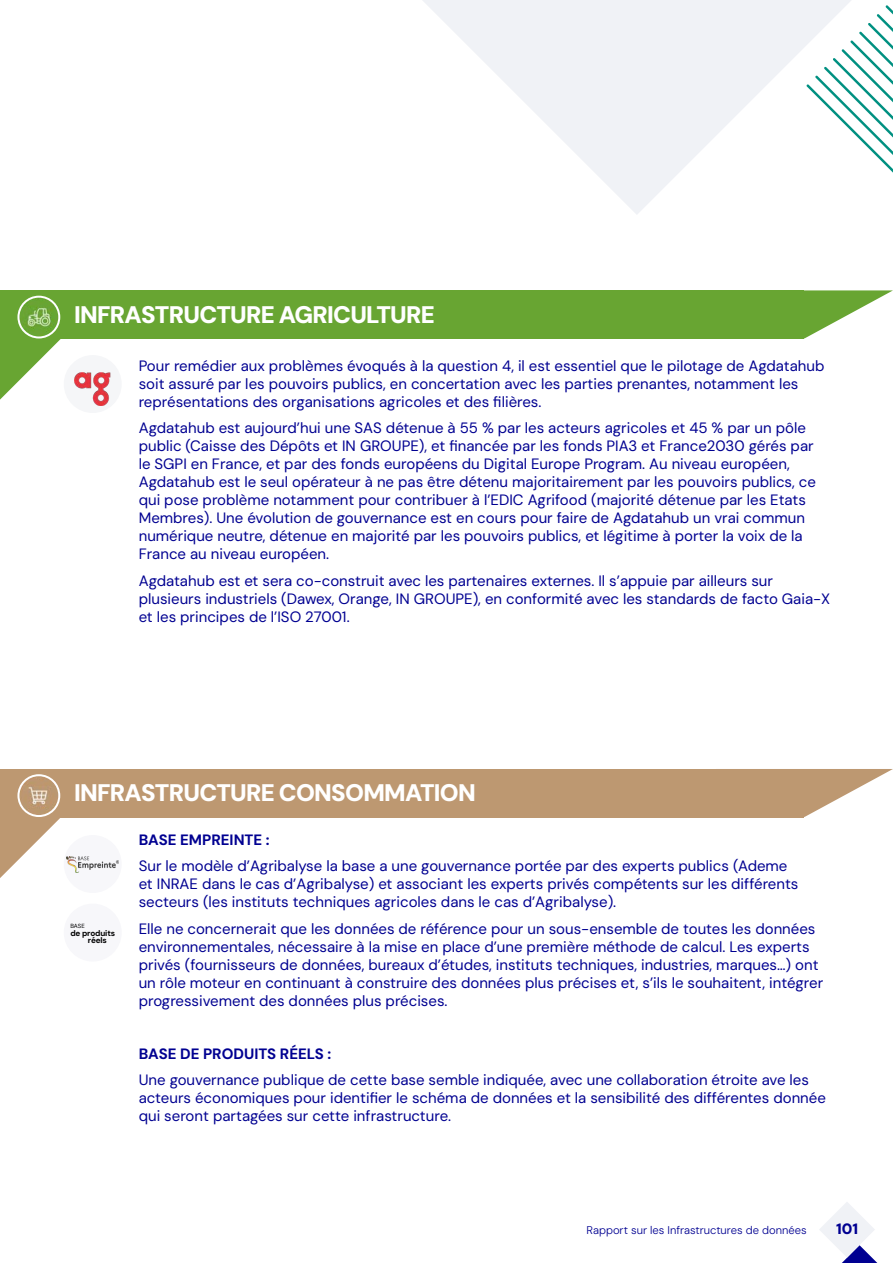
<style>
.page{position:relative;width:893px;height:1263px;background:#fff}
.page>*{position:absolute;margin:0;border:0;box-sizing:border-box;transform-origin:0 0}
.t1{font:900 24px "DM Sans 18 pt";letter-spacing:-.03em;color:#fff}
.t2{font:15px/18px "DM Sans";color:#000091}
.t3{font:700 15px "DM Sans";color:#000091}
.t4{font:900 15px "DM Sans";color:#000091}
.t5{font:300 11.25px "DM Sans";color:#000091}
.t6{font:700 8.1px/7.9px "DM Sans";letter-spacing:-.02em;color:#000}
.t7{font:6px "DM Sans";color:#000}
</style>
<div class="page">
<svg style="left:0;top:338px;width:75px;height:62px"></svg>
<div style="left:0;top:290px;width:804px;height:48px;background:#68a532"></div>
<svg style="left:804px;top:290px;width:89px;height:48px"></svg>
<img style="left:18px;top:297px;width:41px;height:40px;border-radius:20px">
<div style="left:17px;top:296px;width:43px;height:42px;border:2px solid #fff;border-radius:50%"></div>
<svg style="left:0;top:817px;width:75px;height:61px"></svg>
<div style="left:0;top:769px;width:804px;height:48px;background:#bd9871"></div>
<svg style="left:804px;top:769px;width:89px;height:48px"></svg>
<img style="left:18px;top:775px;width:41px;height:41px;border-radius:20px">
<div style="left:17px;top:774px;width:43px;height:43px;border:2px solid #fff;border-radius:50%"></div>
<svg style="left:423px;top:0;width:428px;height:214px;fill:#f0f2f6"></svg>
<svg style="left:806px;top:5px;width:87px;height:187px"></svg>
<div style="left:64px;top:355px;width:58px;height:58px;background:#f5f6f8;border-radius:50%"></div>
<img style="left:74px;top:372px;width:37px;height:33px">
<div style="left:64px;top:835px;width:58px;height:58px;background:#f7f7fa;border-radius:50%"></div>
<img style="left:67px;top:856px;width:52px;height:16px">
<div style="left:64px;top:904px;width:58px;height:57px;background:#f7f7fa;border-radius:50%"></div>
<svg style="left:819px;top:1202px;width:59px;height:61px"></svg>
<h1 class="t1" style="left:74px;top:299px;width:362px">INFRASTRUCTURE AGRICULTURE</h1>
<p class="t2" style="left:139px;top:356px;width:687px">Pour remédier aux problèmes évoqués à la question 4, il est essentiel que le pilotage de Agdatahub soit assuré par les pouvoirs publics, en concertation avec les parties prenantes, notamment les représentations des organisations agricoles et des filières.</p>
<p class="t2" style="left:139px;top:419px;width:679px">Agdatahub est aujourd’hui une SAS détenue à 55 % par les acteurs agricoles et 45 % par un pôle public (Caisse des Dépôts et IN GROUPE), et financée par les fonds PIA3 et France2030 gérés par le SGPI en France, et par des fonds européens du Digital Europe Program. Au niveau européen, Agdatahub est le seul opérateur à ne pas être détenu majoritairement par les pouvoirs publics, ce qui pose problème notamment pour contribuer à l’EDIC Agrifood (majorité détenue par les Etats Membres). Une évolution de gouvernance est en cours pour faire de Agdatahub un vrai commun numérique neutre, détenue en majorité par les pouvoirs publics, et légitime à porter la voix de la France au niveau européen.</p>
<p class="t2" style="left:139px;top:571px;width:693px">Agdatahub est et sera co-construit avec les partenaires externes. Il s’appuie par ailleurs sur plusieurs industriels (Dawex, Orange, IN GROUPE), en conformité avec les standards de facto Gaia-X et les principes de l’ISO 27001.</p>
<h1 class="t1" style="left:74px;top:778px;width:403px">INFRASTRUCTURE CONSOMMATION</h1>
<p class="t7" style="left:70px;top:922px;width:16px">BASE</p>
<p class="t6" style="left:88px;top:929px;width:29px;text-indent:-18px">de produits réels</p>
<p class="t3" style="left:139px;top:830px;width:132px">BASE EMPREINTE :</p>
<p class="t2" style="left:139px;top:857px;width:661px">Sur le modèle d’Agribalyse la base a une gouvernance portée par des experts publics (Ademe et INRAE dans le cas d’Agribalyse) et associant les experts privés compétents sur les différents secteurs (les instituts techniques agricoles dans le cas d’Agribalyse).</p>
<p class="t2" style="left:139px;top:919px;width:686px">Elle ne concernerait que les données de référence pour un sous-ensemble de toutes les données environnementales, nécessaire à la mise en place d’une première méthode de calcul. Les experts privés (fournisseurs de données, bureaux d’études, instituts techniques, industries, marques…) ont un rôle moteur en continuant à construire des données plus précises et, s’ils le souhaitent, intégrer progressivement des données plus précises.</p>
<p class="t3" style="left:139px;top:1044px;width:194px">BASE DE PRODUITS RÉELS :</p>
<p class="t2" style="left:139px;top:1071px;width:689px">Une gouvernance publique de cette base semble indiquée, avec une collaboration étroite ave les acteurs économiques pour identifier le schéma de données et la sensibilité des différentes donnée qui seront partagées sur cette infrastructure.</p>
<p class="t5" style="left:587px;top:1223px;width:221px">Rapport sur les Infrastructures de données</p>
<p class="t4" style="left:836px;top:1220px;width:24px">101</p>
</div>
